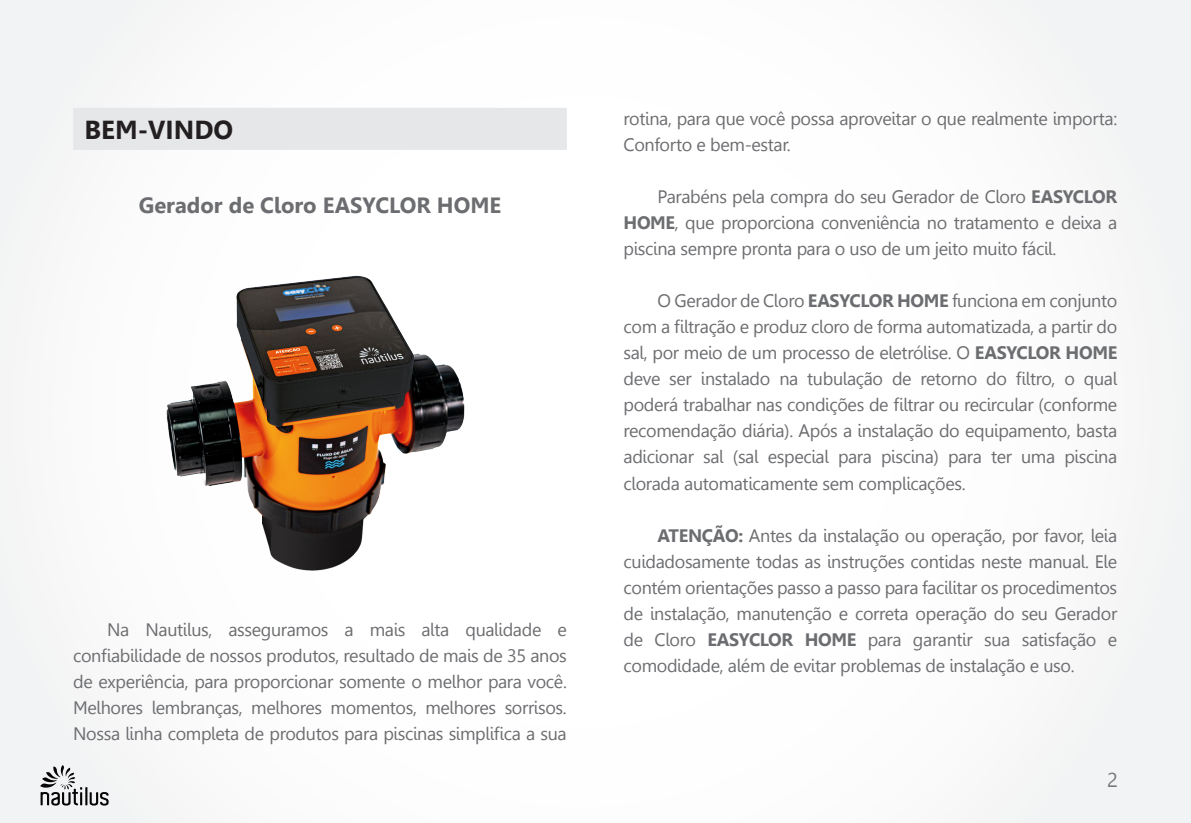
<style>
.page{position:relative;width:1191px;height:823px;background:#fff}
.page>*{position:absolute;margin:0;border:0;box-sizing:border-box;transform-origin:0 0}
.titulo{font:700 26px "Leelawadee";color:#231f20}
.subtitulo_2{font:700 22px "Leelawadee";color:#6c6d70}
.t1{font:20px "Leelawadee";color:#76787b}
.texto{font:18px/26px "Leelawadee";letter-spacing:-.02em;color:#6c6d70;text-align:justify}
.s1{font-weight:700}
</style>
<div class="page">
<svg style="left:40px;top:764px;width:69px;height:41px"></svg>
<div style="left:73px;top:108px;width:494px;height:42px;background:#e6e7e9"></div>
<img style="left:166px;top:275px;width:299px;height:296px">
<p class="titulo" style="left:84px;top:114px;width:150px">BEM-VINDO</p>
<p class="subtitulo_2" style="left:139px;top:193px;width:364px">Gerador de Cloro EASYCLOR HOME</p>
<p class="texto" style="left:73px;top:616px;width:495px;text-indent:34px">Na Nautilus, asseguramos a mais alta qualidade e confiabilidade de nossos produtos, resultado de mais de 35 anos de experiência, para proporcionar somente o melhor para você.<br>Melhores lembranças, melhores momentos, melhores sorrisos.<br>Nossa linha completa de produtos para piscinas simplifica a sua</p>
<p class="texto" style="left:623px;top:106px;width:495px">rotina, para que você possa aproveitar o que realmente importa:<br>Conforto e bem-estar.</p>
<p class="texto" style="left:623px;top:184px;width:495px;text-indent:34px">Parabéns pela compra do seu Gerador de Cloro <span class="s1">EASYCLOR HOME</span>, que proporciona conveniência no tratamento e deixa a piscina sempre pronta para o uso de um jeito muito fácil.</p>
<p class="texto" style="left:623px;top:288px;width:495px;text-indent:34px">O Gerador de Cloro <span class="s1">EASYCLOR HOME</span> funciona em conjunto com a filtração e produz cloro de forma automatizada, a partir do sal, por meio de um processo de eletrólise. O <span class="s1">EASYCLOR HOME </span>deve ser instalado na tubulação de retorno do filtro, o qual poderá trabalhar nas condições de filtrar ou recircular (conforme recomendação diária). Após a instalação do equipamento, basta adicionar sal (sal especial para piscina) para ter uma piscina clorada automaticamente sem complicações.</p>
<p class="texto" style="left:623px;top:522px;width:495px;text-indent:34px"><span class="s1">ATENÇÃO:</span> Antes da instalação ou operação, por favor, leia cuidadosamente todas as instruções contidas neste manual. Ele contém orientações passo a passo para facilitar os procedimentos de instalação, manutenção e correta operação do seu Gerador de Cloro <span class="s1">EASYCLOR HOME</span> para garantir sua satisfação e comodidade, além de evitar problemas de instalação e uso.</p>
<p class="t1" style="left:1107px;top:767px;width:12px">2</p>
</div>
